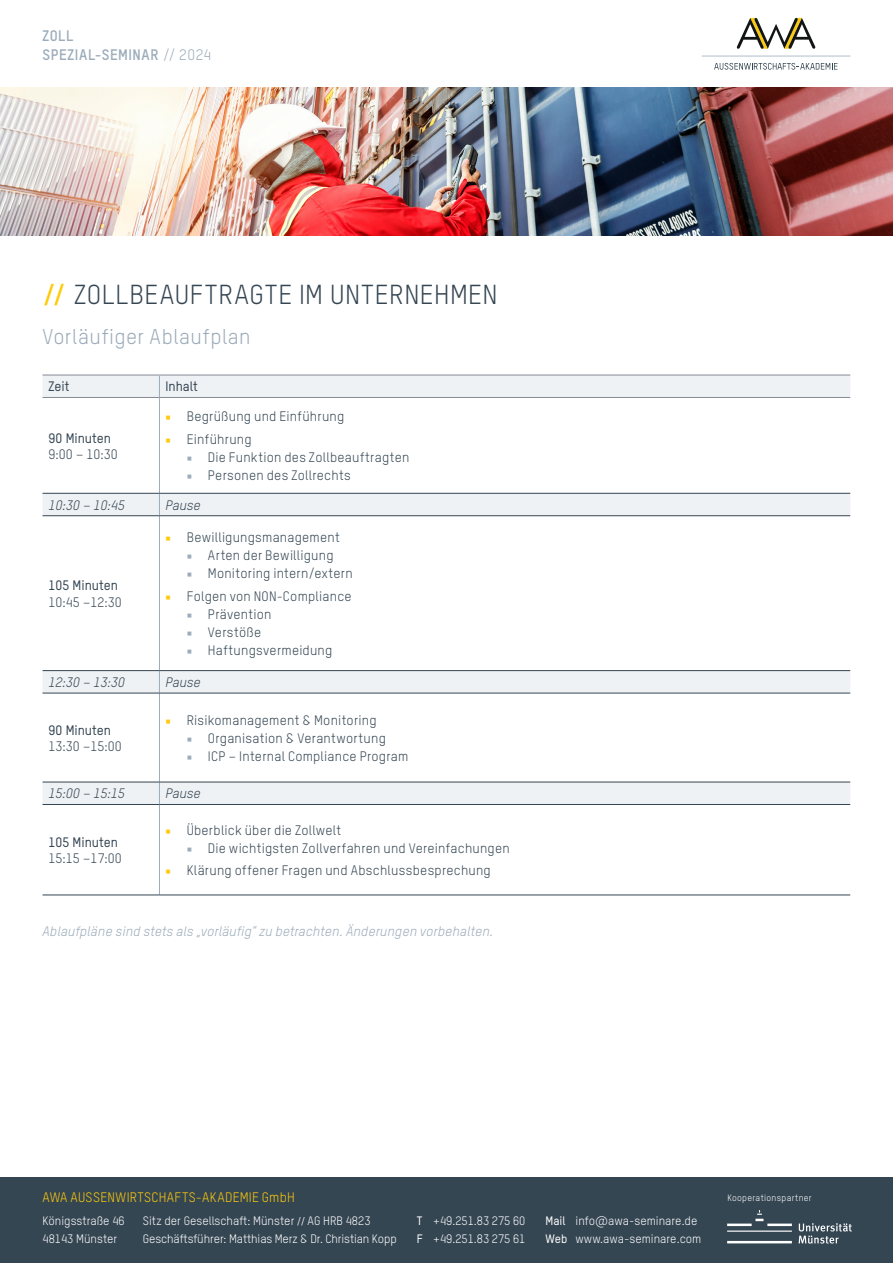
<style>
.page{position:relative;width:893px;height:1263px;background:#fff}
.page>*{position:absolute;margin:0;border:0;box-sizing:border-box;transform-origin:0 0}
.t1{font:27px "TSTARPRO";letter-spacing:.02em;color:#354653}
.t2{font:21px "TSTARPRO";letter-spacing:.02em;color:#9cacba}
.t3{font:700 15px "TSTARPRO";letter-spacing:.04em;color:#9cacba}
.t4{font:13.5px "TSTARPRO";letter-spacing:.015em;color:#354653}
.t5{font:italic 13.5px "TSTARPRO";letter-spacing:.01em;color:#9cacba}
.t6{font:500 13.5px "TSTARPRO";color:#354653}
.t7{font:italic 13.5px "TSTARPRO";color:#354653}
.t8{font:13.5px "TSTARPRO";letter-spacing:.02em;color:#feca0a}
.t9{font:12px "TSTARPRO";color:#fff}
.t10{font:9px "TSTARPRO";letter-spacing:.03em;color:#fff}
.s1{font-weight:400}
.s2{font-weight:700;color:#feca0a}
.s3{font-family:"Minion Pro";color:#feca0a}
.s4{font-family:"Minion Pro";color:#9cacba}
.s5{font-family:"Minion Pro"}
.s6{font-weight:500}
</style>
<div class="page">
<hr style="left:702px;top:55px;width:148px;height:2px;background:#c6d0da">
<svg style="left:736px;top:18px;width:80px;height:31px"></svg>
<svg style="left:714px;top:63px;width:123px;height:7px"></svg>
<img style="left:0;top:87px;width:893px;height:149px">
<svg style="left:43px;top:376px;width:807px;height:428px"></svg>
<hr style="left:159px;top:398px;width:1px;height:95px;background:#9cacba">
<svg style="left:159px;top:494px;width:1px;height:21px"></svg>
<hr style="left:159px;top:516px;width:1px;height:154px;background:#9cacba">
<svg style="left:159px;top:671px;width:1px;height:22px"></svg>
<hr style="left:159px;top:693px;width:1px;height:89px;background:#9cacba">
<svg style="left:159px;top:783px;width:1px;height:21px"></svg>
<hr style="left:159px;top:805px;width:1px;height:90px;background:#9cacba">
<hr style="left:43px;top:375px;width:116px;height:1px;background:#868a94">
<hr style="left:159px;top:375px;width:691px;height:1px;background:#868a94">
<hr style="left:43px;top:397px;width:116px;height:1px;background:#868a94">
<hr style="left:159px;top:397px;width:691px;height:1px;background:#868a94">
<hr style="left:43px;top:493px;width:116px;height:1px;background:#354653">
<hr style="left:159px;top:493px;width:691px;height:1px;background:#354653">
<hr style="left:43px;top:515px;width:116px;height:1px;background:#354653">
<hr style="left:159px;top:515px;width:691px;height:1px;background:#354653">
<hr style="left:43px;top:670px;width:116px;height:1px;background:#354653">
<hr style="left:159px;top:670px;width:691px;height:1px;background:#354653">
<hr style="left:43px;top:693px;width:116px;height:1px;background:#354653">
<hr style="left:159px;top:693px;width:691px;height:1px;background:#354653">
<hr style="left:43px;top:782px;width:116px;height:1px;background:#354653">
<hr style="left:159px;top:782px;width:691px;height:1px;background:#354653">
<hr style="left:43px;top:804px;width:116px;height:1px;background:#354653">
<hr style="left:159px;top:804px;width:691px;height:1px;background:#354653">
<hr style="left:43px;top:895px;width:116px;height:1px;background:#354653">
<hr style="left:159px;top:895px;width:691px;height:1px;background:#354653">
<svg style="left:159px;top:375px;width:1px;height:22px"></svg>
<div style="left:0;top:1178px;width:893px;height:85px;background:#354653"></div>
<svg style="left:727px;top:1210px;width:125px;height:33px"></svg>
<p class="t3" style="left:43px;top:25px;width:32px">ZOLL</p>
<p class="t3" style="left:43px;top:44px;width:170px">SPEZIAL-SEMINAR <span class="s1">// 2024</span></p>
<p class="t1" style="left:43px;top:276px;width:457px"><span class="s2">//</span> ZOLLBEAUFTRAGTE IM UNTERNEHMEN</p>
<p class="t2" style="left:43px;top:322px;width:210px">Vorläufiger Ablaufplan</p>
<p class="t6" style="left:49px;top:378px;width:23px">Zeit</p>
<p class="t6" style="left:165px;top:378px;width:34px">Inhalt</p>
<p class="t6" style="left:49px;top:429px;width:64px">90 Minuten</p>
<p class="t4" style="left:49px;top:445px;width:71px">9:00 – 10:30</p>
<p class="t4" style="left:165px;top:408px;width:180px"><span class="s3">■</span> Begrüßung und Einführung</p>
<p class="t4" style="left:165px;top:430px;width:88px"><span class="s3">■</span> Einführung</p>
<p class="t4" style="left:187px;top:448px;width:224px"><span class="s4">■</span> Die Funktion des Zollbeauftragten</p>
<p class="t4" style="left:187px;top:466px;width:166px"><span class="s4">■</span> Personen des Zollrechts</p>
<p class="t7" style="left:49px;top:496px;width:78px">10:30 – 10:45</p>
<p class="t7" style="left:165px;top:496px;width:37px">Pause</p>
<p class="t6" style="left:49px;top:576px;width:71px">105 Minuten</p>
<p class="t4" style="left:49px;top:593px;width:75px">10:45 –12:30</p>
<p class="t4" style="left:165px;top:528px;width:176px"><span class="s3">■</span> Bewilligungsmanagement</p>
<p class="t4" style="left:187px;top:546px;width:148px"><span class="s4">■</span> Arten der Bewilligung</p>
<p class="t4" style="left:187px;top:564px;width:168px"><span class="s4">■</span> Monitoring intern/extern</p>
<p class="t4" style="left:165px;top:587px;width:188px"><span class="s3">■</span> Folgen von NON-Compliance</p>
<p class="t4" style="left:187px;top:605px;width:86px"><span class="s4">■</span> Prävention</p>
<p class="t4" style="left:187px;top:623px;width:76px"><span class="s4">■</span> Verstöße</p>
<p class="t4" style="left:187px;top:641px;width:147px"><span class="s4">■</span> Haftungsvermeidung</p>
<p class="t7" style="left:49px;top:673px;width:78px">12:30 – 13:30</p>
<p class="t7" style="left:165px;top:673px;width:37px">Pause</p>
<p class="t6" style="left:49px;top:721px;width:64px">90 Minuten</p>
<p class="t4" style="left:49px;top:737px;width:75px">13:30 –15:00</p>
<p class="t4" style="left:165px;top:711px;width:213px"><span class="s3">■</span> Risikomanagement &amp; Monitoring</p>
<p class="t4" style="left:187px;top:729px;width:201px"><span class="s4">■</span> Organisation &amp; Verantwortung</p>
<p class="t4" style="left:187px;top:747px;width:223px"><span class="s4">■</span> ICP – Internal Compliance Program</p>
<p class="t7" style="left:49px;top:785px;width:78px">15:00 – 15:15</p>
<p class="t7" style="left:165px;top:785px;width:37px">Pause</p>
<p class="t6" style="left:49px;top:833px;width:71px">105 Minuten</p>
<p class="t4" style="left:49px;top:849px;width:75px">15:15 –17:00</p>
<p class="t4" style="left:165px;top:821px;width:177px"><span class="s3">■</span> Überblick über die Zollwelt</p>
<p class="t4" style="left:187px;top:839px;width:324px"><span class="s4">■</span> Die wichtigsten Zollverfahren und Vereinfachungen</p>
<p class="t4" style="left:165px;top:861px;width:327px"><span class="s3">■</span> Klärung offener Fragen und Abschlussbesprechung</p>
<p class="t5" style="left:43px;top:922px;width:452px">Ablaufpläne sind stets als „vorläufig“ zu betrachten. Änderungen vorbehalten.</p>
<p class="t8" style="left:43px;top:1188px;width:254px">AWA AUSSENWIRTSCHAFTS-AKADEMIE GmbH</p>
<p class="t9" style="left:43px;top:1213px;width:84px">Königsstraße 46</p>
<p class="t9" style="left:43px;top:1231px;width:76px">48143 Münster</p>
<p class="t9" style="left:143px;top:1212px;width:229px">Sitz der Gesellschaft: Münster <span class="s5">//</span> AG HRB 4823</p>
<p class="t9" style="left:143px;top:1230px;width:255px">Geschäftsführer: Matthias Merz &amp; Dr. Christian Kopp</p>
<p class="t9" style="left:417px;top:1212px;width:110px"><span class="s6">T</span> +49.251.83 275 60</p>
<p class="t9" style="left:417px;top:1230px;width:110px"><span class="s6">F</span> +49.251.83 275 61</p>
<p class="t9" style="left:546px;top:1212px;width:153px"><span class="s6">Mail</span> info@awa-seminare.de</p>
<p class="t9" style="left:546px;top:1230px;width:157px"><span class="s6">Web</span> www.awa-seminare.com</p>
<p class="t10" style="left:727px;top:1192px;width:86px">Kooperationspartner</p>
</div>
